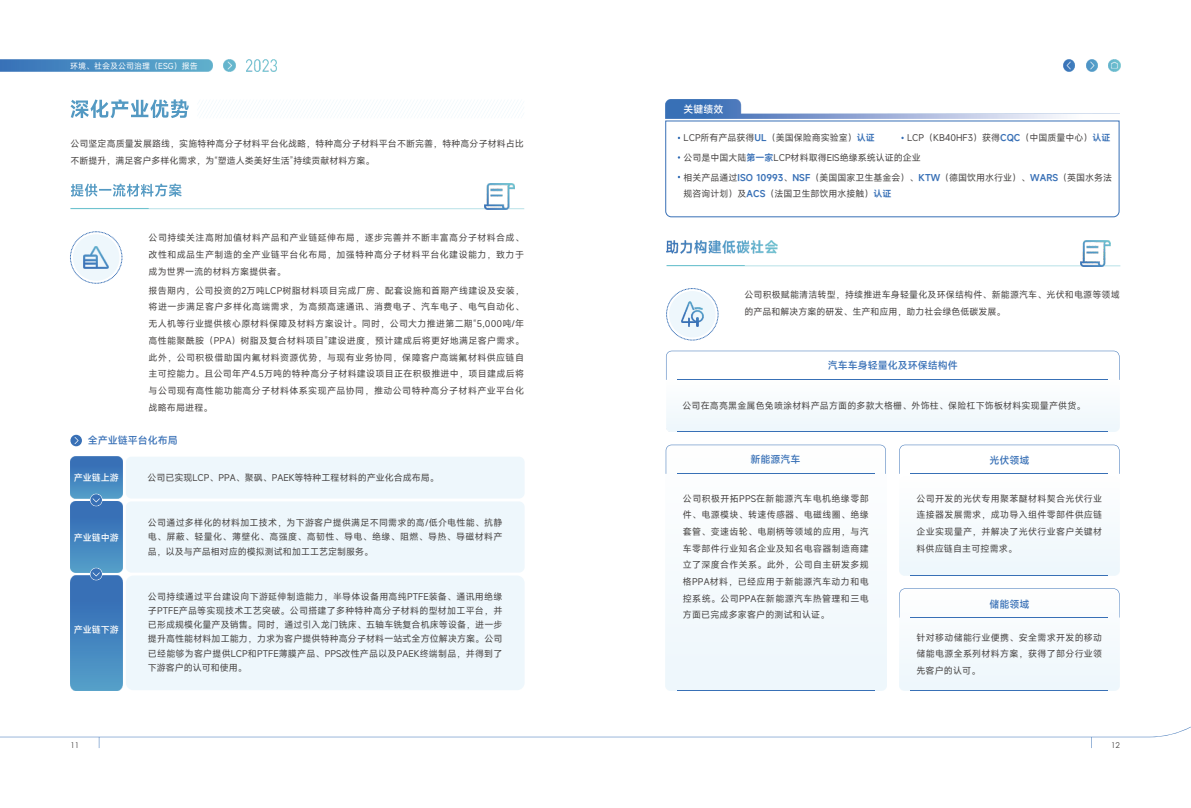
<style>
.page{position:relative;width:1191px;height:808px;background:#fff}
.page>*{position:absolute;margin:0;border:0;box-sizing:border-box;transform-origin:0 0}
.t1{font:500 10px "Mi Sans";color:#3870b6}
.t2{font:500 10px "Mi Sans";color:#fefefe}
.t3{font:9px/16.7px "Mi Sans";letter-spacing:.015em;color:#474443;text-align:justify}
.t4{font:500 9px "Mi Sans";color:#fefefe}
.t5{font:8px "Mi Sans";color:#fefefe}
.t6{font:8px "Century Gothic";color:#474443}
.s1{font-weight:600;color:#3870b6}
</style>
<div class="page">
<svg style="left:224px;top:60px;width:11px;height:11px"></svg>
<svg style="left:0;top:727px;width:1190px;height:21px"></svg>
<img style="left:0;top:60px;width:212px;height:11px">
<img style="left:246px;top:60px;width:31px;height:11px">
<svg style="left:1086px;top:60px;width:11px;height:11px"></svg>
<svg style="left:1063px;top:60px;width:12px;height:11px"></svg>
<svg style="left:1108px;top:60px;width:12px;height:11px"></svg>
<svg style="left:70px;top:99px;width:119px;height:20px"></svg>
<svg style="left:70px;top:208px;width:454px;height:1px"></svg>
<svg style="left:198px;top:100px;width:326px;height:18px"></svg>
<svg style="left:71px;top:183px;width:111px;height:14px"></svg>
<img style="left:485px;top:183px;width:29px;height:26px">
<svg style="left:70px;top:435px;width:12px;height:11px"></svg>
<img style="left:70px;top:456px;width:52px;height:43px">
<div style="left:126px;top:575px;width:398px;height:115px;background:#eef7fc;border-radius:8px"></div>
<div style="left:126px;top:501px;width:398px;height:72px;background:#eef7fc;border-radius:6px"></div>
<div style="left:126px;top:457px;width:398px;height:42px;background:#eef7fc;border-radius:6px"></div>
<img style="left:70px;top:501px;width:52px;height:72px">
<img style="left:70px;top:575px;width:52px;height:115px">
<svg style="left:90px;top:568px;width:12px;height:12px"></svg>
<svg style="left:90px;top:494px;width:12px;height:12px"></svg>
<div style="left:73px;top:234px;width:46px;height:47px;background:#eef7fc;border-radius:50%"></div>
<div style="left:70px;top:231px;width:52px;height:52px;border:1px dashed #3870b6;border-radius:50%"></div>
<img style="left:84px;top:246px;width:25px;height:23px">
<img style="left:666px;top:240px;width:111px;height:14px">
<img style="left:1080px;top:240px;width:30px;height:25px">
<svg style="left:666px;top:265px;width:454px;height:1px"></svg>
<div style="left:669px;top:291px;width:46px;height:47px;background:#eef7fc;border-radius:50%"></div>
<div style="left:666px;top:288px;width:52px;height:52px;border:1px dashed #3870b6;border-radius:50%"></div>
<img style="left:681px;top:302px;width:13px;height:20px">
<img style="left:688px;top:310px;width:15px;height:16px">
<svg style="left:694px;top:307px;width:8px;height:3px"></svg>
<svg style="left:696px;top:317px;width:2px;height:9px"></svg>
<svg style="left:666px;top:351px;width:453px;height:29px"></svg>
<hr style="left:677px;top:380px;width:431px;height:1px;background:#3870b6">
<hr style="left:677px;top:431px;width:431px;height:1px;background:#3870b6">
<svg style="left:665px;top:445px;width:221px;height:29px"></svg>
<hr style="left:677px;top:473px;width:197px;height:1px;background:#3870b6">
<hr style="left:677px;top:690px;width:197px;height:1px;background:#3870b6">
<svg style="left:899px;top:445px;width:220px;height:29px"></svg>
<hr style="left:911px;top:473px;width:197px;height:1px;background:#3870b6">
<hr style="left:911px;top:575px;width:197px;height:1px;background:#3870b6">
<svg style="left:903px;top:588px;width:213px;height:1px"></svg>
<div style="left:899px;top:589px;width:220px;height:101px;background:#f6fafd"></div>
<hr style="left:911px;top:617px;width:197px;height:1px;background:#3870b6">
<hr style="left:911px;top:690px;width:197px;height:1px;background:#3870b6">
<svg style="left:665px;top:120px;width:454px;height:97px"></svg>
<img style="left:665px;top:99px;width:454px;height:19px">
<p class="t5" style="left:70px;top:61px;width:129px">环境、社会及公司治理（ESG）报告</p>
<p class="t3" style="left:70px;top:135px;width:455px">公司坚定高质量发展路线，实施特种高分子材料平台化战略，特种高分子材料平台不断完善，特种高分子材料占比不断提升，满足客户多样化需求，为“塑造人类美好生活”持续贡献材料方案。</p>
<p class="t3" style="left:149px;top:229px;width:377px">公司持续关注高附加值材料产品和产业链延伸布局，逐步完善并不断丰富高分子材料合成、改性和成品生产制造的全产业链平台化布局，加强特种高分子材料平台化建设能力，致力于成为世界一流的材料方案提供者。</p>
<p class="t3" style="left:149px;top:282px;width:377px">报告期内，公司投资的2万吨LCP树脂材料项目完成厂房、配套设施和首期产线建设及安装，将进一步满足客户多样化高端需求，为高频高速通讯、消费电子、汽车电子、电气自动化、无人机等行业提供核心原材料保障及材料方案设计。同时，公司大力推进第二期“5,000吨/年高性能聚酰胺（PPA）树脂及复合材料项目”建设进度，预计建成后将更好地满足客户需求。此外，公司积极借助国内氟材料资源优势，与现有业务协同，保障客户高端氟材料供应链自主可控能力。且公司年产4.5万吨的特种高分子材料建设项目正在积极推进中，项目建成后将与公司现有高性能功能高分子材料体系实现产品协同，推动公司特种高分子材料产业平台化战略布局进程。</p>
<p class="t1" style="left:88px;top:435px;width:91px">全产业链平台化布局</p>
<p class="t4" style="left:74px;top:473px;width:46px">产业链上游</p>
<p class="t3" style="left:148px;top:515px;width:356px;line-height:14.3px">公司通过多样化的材料加工技术，为下游客户提供满足不同需求的高/低介电性能、抗静电、屏蔽、轻量化、薄壁化、高强度、高韧性、导电、绝缘、阻燃、导热、导磁材料产品，以及与产品相对应的模拟测试和加工工艺定制服务。</p>
<p class="t3" style="left:148px;top:589px;width:356px;line-height:14.3px">公司持续通过平台建设向下游延伸制造能力，半导体设备用高纯PTFE装备、通讯用绝缘子PTFE产品等实现技术工艺突破。公司搭建了多种特种高分子材料的型材加工平台，并已形成规模化量产及销售。同时，通过引入龙门铣床、五轴车铣复合机床等设备，进一步提升高性能材料加工能力，力求为客户提供特种高分子材料一站式全方位解决方案。公司已经能够为客户提供LCP和PTFE薄膜产品、PPS改性产品以及PAEK终端制品，并得到了下游客户的认可和使用。</p>
<p class="t3" style="left:147px;top:469px;width:293px">公司已实现LCP、PPA、聚砜、PAEK等特种工程材料的产业化合成布局。</p>
<p class="t4" style="left:74px;top:532px;width:46px">产业链中游</p>
<p class="t4" style="left:74px;top:625px;width:46px">产业链下游</p>
<p class="t2" style="left:683px;top:104px;width:41px">关键绩效</p>
<p class="t3" style="left:683px;top:130px;width:193px">LCP所有产品获得<span class="s1">UL</span>（美国保险商实验室）<span class="s1">认证</span></p>
<p class="t3" style="left:683px;top:128px;width:430px;line-height:19.6px;text-align:left;text-indent:223px">LCP（KB40HF3）获得<span class="s1">CQC</span>（中国质量中心）<span class="s1">认证</span>公司是中国大陆<span class="s1">第一家</span>LCP材料取得EIS绝缘系统认证的企业<br>相关产品通过<span class="s1">ISO 10993</span>、<span class="s1">NSF</span>（美国国家卫生基金会）、<span class="s1">KTW</span>（德国饮用水行业）、<span class="s1">WARS</span>（英国水务法</p>
<p class="t3" style="left:683px;top:185px;width:209px">规咨询计划）及<span class="s1">ACS</span>（法国卫生部饮用水接触）<span class="s1">认证</span></p>
<p class="t3" style="left:744px;top:286px;width:377px">公司积极赋能清洁转型，持续推进车身轻量化及环保结构件、新能源汽车、光伏和电源等领域的产品和解决方案的研发、生产和应用，助力社会绿色低碳发展。</p>
<p class="t1" style="left:828px;top:360px;width:131px">汽车车身轻量化及环保结构件</p>
<p class="t3" style="left:682px;top:397px;width:404px">公司在高亮黑金属色免喷涂材料产品方面的多款大格栅、外饰柱、保险杠下饰板材料实现量产供货。</p>
<p class="t1" style="left:750px;top:454px;width:51px">新能源汽车</p>
<p class="t3" style="left:683px;top:490px;width:187px">公司积极开拓PPS在新能源汽车电机绝缘零部件、电源模块、转速传感器、电磁线圈、绝缘套管、变速齿轮、电刷柄等领域的应用，与汽车零部件行业知名企业及知名电容器制造商建立了深度合作关系。此外，公司自主研发多规格PPA材料，已经应用于新能源汽车动力和电控系统。公司PPA在新能源汽车热管理和三电方面已完成多家客户的测试和认证。</p>
<p class="t1" style="left:989px;top:455px;width:42px">光伏领域</p>
<p class="t3" style="left:916px;top:490px;width:187px">公司开发的光伏专用聚苯醚材料契合光伏行业连接器发展需求，成功导入组件零部件供应链企业实现量产，并解决了光伏行业客户关键材料供应链自主可控需求。</p>
<p class="t1" style="left:989px;top:599px;width:41px">储能领域</p>
<p class="t3" style="left:916px;top:629px;width:187px">针对移动储能行业便携、安全需求开发的移动储能电源全系列材料方案，获得了部分行业领先客户的认可。</p>
<p class="t6" style="left:70px;top:742px;width:10px">11</p>
<p class="t6" style="left:1111px;top:742px;width:10px">12</p>
</div>
